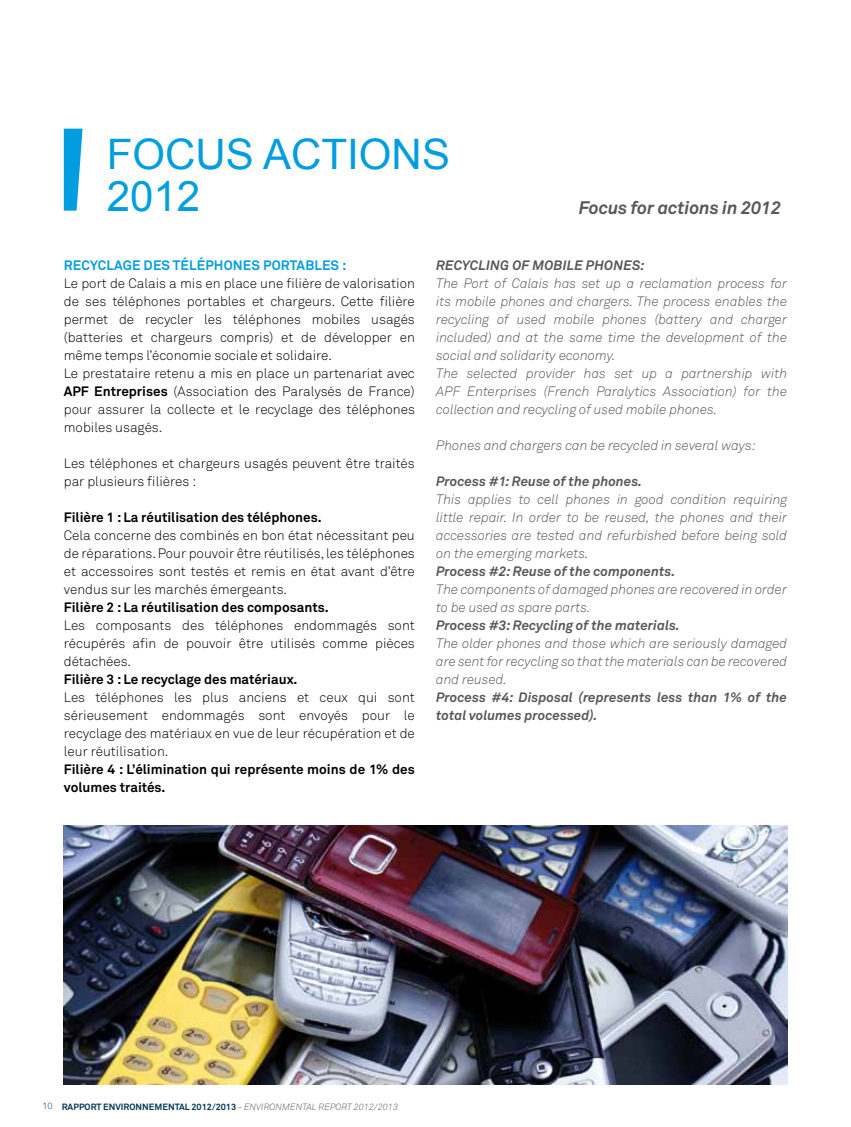
<style>
.page{position:relative;width:851px;height:1127px;background:#fff}
.page>*{position:absolute;margin:0;border:0;box-sizing:border-box;transform-origin:0 0}
.t1{font:42px "Arial";color:#009ee0}
.t2{font:italic 700 18px "Akkurat";letter-spacing:-.01em;color:#58585a}
.t3{font:300 13.5px/18px "Akkurat";color:#000;text-align:justify}
.t4{font:italic 300 13.5px/18px "Akkurat";color:#58585a}
.t5{font:italic 700 13.5px/18px "Akkurat";color:#58585a}
.t6{font:700 13.5px/18px "Akkurat";color:#000}
.t7{font:700 13.5px "Akkurat";letter-spacing:.01em;color:#009ee0}
.t8{font:700 9px "Akkurat";color:#003652}
.t9{font:italic 300 9px "Akkurat";color:#58585a}
.s1{font-weight:700}
.s2{font-weight:300}
.s3{font-weight:300;font-style:italic;color:#58585a}
</style>
<div class="page">
<svg style="left:64px;top:129px;width:19px;height:82px"></svg>
<img style="left:64px;top:825px;width:723px;height:259px">
<h1 class="t1" style="left:107px;top:127px;width:29px">FOC</h1>
<h1 class="t1" style="left:195px;top:127px;width:95px">US ACTION</h1>
<h1 class="t1" style="left:422px;top:127px;width:30px">S</h1>
<h1 class="t1" style="left:107px;top:169px;width:95px">2012</h1>
<h2 class="t2" style="left:578px;top:196px;width:204px">Focus for actions in 2012</h2>
<p class="t7" style="left:64px;top:257px;width:284px">Recyclage des téléphones portables :</p>
<p class="t3" style="left:64px;top:275px;width:352px;text-align:left">Le port de Calais a mis en place une filière de valorisation de ses téléphones portables et chargeurs. Cette filière permet de recycler les téléphones mobiles usagés (batteries et chargeurs compris) et de développer en même temps l’économie sociale et solidaire.<br>Le prestataire retenu a mis en place un partenariat avec</p>
<p class="t6" style="left:64px;top:382px;width:10px">APF</p>
<p class="t3" style="left:64px;top:383px;width:352px;text-indent:30px"><span class="s1">Entreprises</span> (Association des Paralysés de France) pour assurer la collecte et le recyclage des téléphones mobiles usagés.</p>
<p class="t3" style="left:64px;top:455px;width:352px">Les téléphones et chargeurs usagés peuvent être traités par plusieurs filières :</p>
<p class="t6" style="left:64px;top:508px;width:259px">Filière 1 : La réutilisation des téléphones.</p>
<p class="t3" style="left:64px;top:527px;width:352px">Cela concerne des combinés en bon état nécessitant peu de réparations. Pour pouvoir être réutilisés, les téléphones et accessoires sont testés et remis en état avant d’être vendus sur les marchés émergeants.</p>
<p class="t6" style="left:64px;top:598px;width:266px">Filière 2 : La réutilisation des composants.</p>
<p class="t3" style="left:64px;top:616px;width:352px">Les composants des téléphones endommagés sont récupérés afin de pouvoir être utilisés comme pièces détachées.</p>
<p class="t6" style="left:64px;top:670px;width:235px">Filière 3 : Le recyclage des matériaux.</p>
<p class="t3" style="left:64px;top:688px;width:352px">Les téléphones les plus anciens et ceux qui sont sérieusement endommagés sont envoyés pour le recyclage des matériaux en vue de leur récupération et de leur réutilisation.</p>
<p class="t6" style="left:64px;top:760px;width:352px">Filière 4 : L’élimination qui représente moins de 1% des volumes traités.</p>
<p class="t5" style="left:436px;top:256px;width:210px">RECYCLING OF MOBILE PHONES:</p>
<p class="t4" style="left:436px;top:274px;width:352px">The Port of Calais has set up a reclamation process for its mobile phones and chargers. The process enables the recycling of used mobile phones (battery and charger included) and at the same time the development of the social and solidarity economy.<br>The selected provider has set up a partnership with APF Enterprises (French Paralytics Association) for the collection and recycling of used mobile phones.</p>
<p class="t4" style="left:436px;top:436px;width:321px">Phones and chargers can be recycled in several ways:</p>
<p class="t5" style="left:436px;top:472px;width:207px">Process #1: Reuse of the phones.</p>
<p class="t4" style="left:436px;top:490px;width:352px;text-align:justify">This applies to cell phones in good condition requiring little repair. In order to be reused, the phones and their accessories are tested and refurbished before being sold on the emerging markets.</p>
<p class="t5" style="left:436px;top:562px;width:240px">Process #2: Reuse of the components.</p>
<p class="t4" style="left:436px;top:580px;width:352px">The components of damaged phones are recovered in order to be used as spare parts.</p>
<p class="t5" style="left:436px;top:616px;width:245px">Process #3: Recycling of the materials.</p>
<p class="t4" style="left:436px;top:634px;width:352px;text-align:justify">The older phones and those which are seriously damaged are sent for recycling so that the materials can be recovered and reused.</p>
<p class="t5" style="left:436px;top:688px;width:352px">Process #4: Disposal (represents less than 1% of the total volumes processed).</p>
<p class="t8" style="left:43px;top:1101px;width:283px"><span class="s2">10</span> Rapport environnemental 2012/2013 <span class="s2">-</span> <span class="s3">environmental REp</span></p>
<p class="t9" style="left:335px;top:1101px;width:64px">ort 2012/2013</p>
</div>
